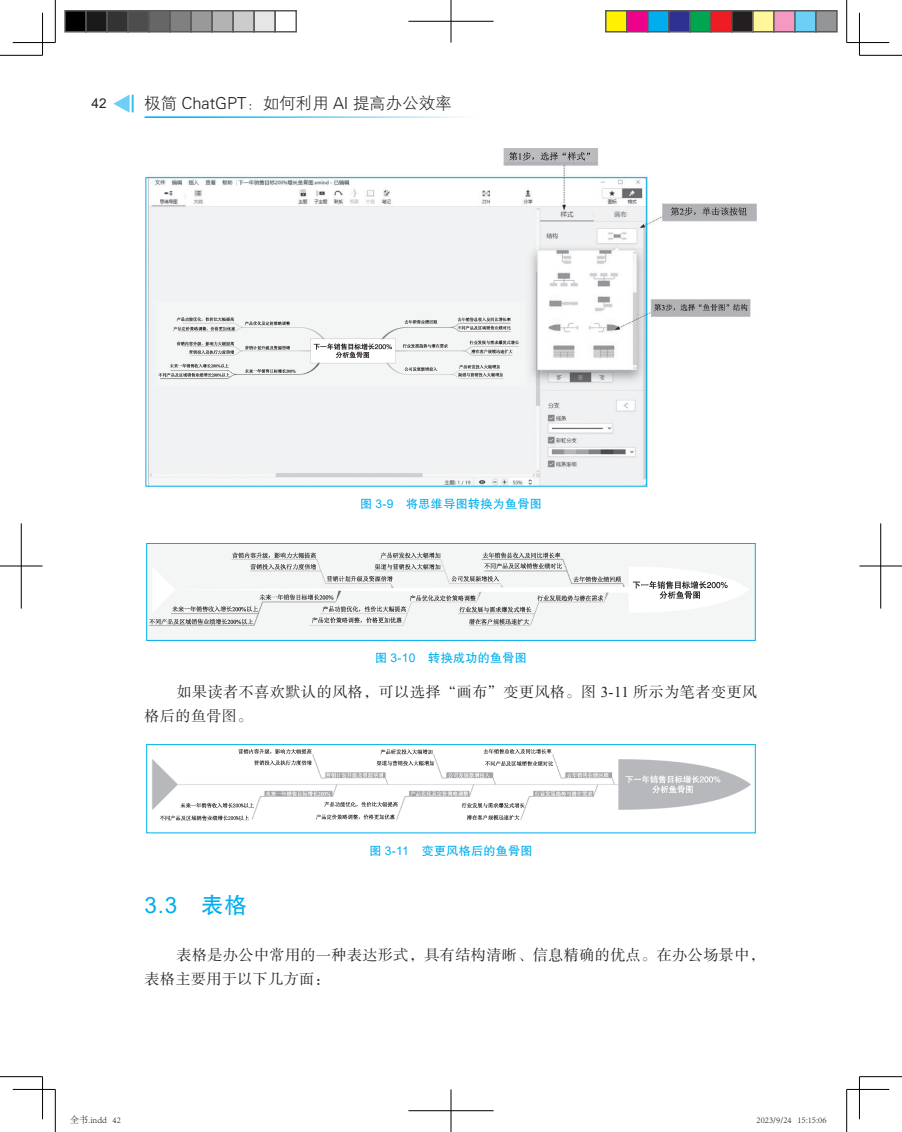
<style>
.page{position:relative;width:902px;height:1132px;background:#fff}
.page>*{position:absolute;margin:0;border:0;box-sizing:border-box;transform-origin:0 0}
.二级标题{font:22.5px "Arial";color:#00aeef}
.t1{font:16.5px "FZXH1 K GBK1 0";color:#231f20}
.正文{font:15px/23.7px "FZSSK GBK1 0";letter-spacing:.035em;color:#231f20}
.t2{font:13.5px "Arial";color:#231f20}
.图题{font:12px "FZHTK GBK1 0";letter-spacing:.03em;color:#00aeef}
.t3{font:300 9px "Adobe Song Std";color:#000}
.s1{font-family:"Arial"}
.s2{font-family:"Times New Roman"}
.s3{font-family:"FZHTK GBK1 0"}
</style>
<div class="page">
<img style="left:113px;top:94px;width:353px;height:24px">
<img style="left:148px;top:149px;width:608px;height:337px">
<div style="left:145px;top:177px;width:501px;height:309px;border:1px solid #00aeef"></div>
<img style="left:148px;top:545px;width:605px;height:93px">
<div style="left:146px;top:543px;width:609px;height:97px;border:1px solid #00aeef"></div>
<img style="left:152px;top:748px;width:599px;height:73px">
<div style="left:146px;top:744px;width:609px;height:88px;border:1px solid #00aeef"></div>
<hr style="left:0;top:55px;width:43px;height:1px;background:#000">
<hr style="left:859px;top:55px;width:42px;height:1px;background:#000">
<hr style="left:0;top:1075px;width:43px;height:1px;background:#000">
<hr style="left:859px;top:1075px;width:42px;height:1px;background:#000">
<hr style="left:55px;top:0;width:1px;height:43px;background:#000">
<hr style="left:55px;top:1089px;width:1px;height:42px;background:#000">
<hr style="left:846px;top:0;width:1px;height:43px;background:#000">
<hr style="left:846px;top:1089px;width:1px;height:42px;background:#000">
<hr style="left:13px;top:42px;width:42px;height:1px;background:#000">
<hr style="left:846px;top:42px;width:43px;height:1px;background:#000">
<hr style="left:13px;top:1088px;width:42px;height:1px;background:#000">
<hr style="left:846px;top:1088px;width:43px;height:1px;background:#000">
<hr style="left:42px;top:13px;width:1px;height:42px;background:#000">
<hr style="left:42px;top:1076px;width:1px;height:42px;background:#000">
<hr style="left:859px;top:13px;width:1px;height:42px;background:#000">
<hr style="left:859px;top:1076px;width:1px;height:42px;background:#000">
<hr style="left:408px;top:21px;width:85px;height:1px;background:#000">
<hr style="left:450px;top:0;width:1px;height:43px;background:#000">
<hr style="left:408px;top:1110px;width:85px;height:1px;background:#000">
<hr style="left:450px;top:1089px;width:1px;height:42px;background:#000">
<hr style="left:0;top:565px;width:43px;height:1px;background:#000">
<hr style="left:21px;top:523px;width:1px;height:85px;background:#000">
<hr style="left:859px;top:565px;width:42px;height:1px;background:#000">
<hr style="left:880px;top:523px;width:1px;height:85px;background:#000">
<div style="left:65px;top:11px;width:21px;height:21px;background:#000"></div>
<div style="left:64px;top:10px;width:23px;height:23px;border:2px solid #595959"></div>
<div style="left:86px;top:11px;width:21px;height:21px;background:#1a1a1a"></div>
<div style="left:85px;top:10px;width:23px;height:23px;border:2px solid #595959"></div>
<div style="left:107px;top:11px;width:21px;height:21px;background:#333"></div>
<div style="left:106px;top:10px;width:23px;height:23px;border:2px solid #595959"></div>
<div style="left:128px;top:11px;width:21px;height:21px;background:#4d4d4d"></div>
<div style="left:127px;top:10px;width:23px;height:23px;border:2px solid #595959"></div>
<div style="left:149px;top:11px;width:21px;height:21px;background:#666"></div>
<div style="left:148px;top:10px;width:23px;height:23px;border:2px solid #595959"></div>
<div style="left:170px;top:11px;width:21px;height:21px;background:#808080"></div>
<div style="left:169px;top:10px;width:23px;height:23px;border:2px solid #595959"></div>
<div style="left:191px;top:11px;width:21px;height:21px;background:#999"></div>
<div style="left:190px;top:10px;width:23px;height:23px;border:2px solid #595959"></div>
<div style="left:212px;top:11px;width:21px;height:21px;background:#b3b3b3"></div>
<div style="left:211px;top:10px;width:23px;height:23px;border:2px solid #595959"></div>
<div style="left:233px;top:11px;width:21px;height:21px;background:#ccc"></div>
<div style="left:232px;top:10px;width:23px;height:23px;border:2px solid #595959"></div>
<div style="left:254px;top:11px;width:21px;height:21px;background:#e6e6e6"></div>
<div style="left:253px;top:10px;width:23px;height:23px;border:2px solid #595959"></div>
<div style="left:274px;top:10px;width:23px;height:23px;border:2px solid #595959"></div>
<div style="left:605px;top:11px;width:21px;height:21px;background:#fff101"></div>
<div style="left:605px;top:10px;width:22px;height:23px;border:2px solid #595959"></div>
<div style="left:626px;top:11px;width:21px;height:21px;background:#ed028c"></div>
<div style="left:626px;top:10px;width:22px;height:23px;border:2px solid #595959"></div>
<div style="left:647px;top:11px;width:21px;height:21px;background:#00aeef"></div>
<div style="left:647px;top:10px;width:22px;height:23px;border:2px solid #595959"></div>
<div style="left:668px;top:11px;width:21px;height:21px;background:#2e3092"></div>
<div style="left:668px;top:10px;width:22px;height:23px;border:2px solid #595959"></div>
<div style="left:689px;top:11px;width:21px;height:21px;background:#00a54f"></div>
<div style="left:689px;top:10px;width:22px;height:23px;border:2px solid #595959"></div>
<div style="left:710px;top:11px;width:21px;height:21px;background:#ee1d23"></div>
<div style="left:710px;top:10px;width:22px;height:23px;border:2px solid #595959"></div>
<div style="left:731px;top:11px;width:21px;height:21px;background:#231f20"></div>
<div style="left:731px;top:10px;width:22px;height:23px;border:2px solid #595959"></div>
<div style="left:752px;top:11px;width:21px;height:21px;background:#fff79a"></div>
<div style="left:752px;top:10px;width:22px;height:23px;border:2px solid #595959"></div>
<div style="left:773px;top:11px;width:21px;height:21px;background:#f499c2"></div>
<div style="left:773px;top:10px;width:22px;height:23px;border:2px solid #595959"></div>
<div style="left:794px;top:11px;width:21px;height:21px;background:#6bcff6"></div>
<div style="left:794px;top:10px;width:22px;height:23px;border:2px solid #595959"></div>
<div style="left:815px;top:11px;width:21px;height:21px;background:#939598"></div>
<div style="left:815px;top:10px;width:22px;height:23px;border:2px solid #595959"></div>
<p class="t2" style="left:91px;top:94px;width:17px">42</p>
<p class="t1" style="left:144px;top:94px;width:309px">极简 ChatGPT：如何利用 AI 提高办公效率</p>
<p class="图题" style="left:360px;top:497px;width:183px">图 <span class="s1">3-9</span> 将思维导图转换为鱼骨图</p>
<p class="图题" style="left:375px;top:651px;width:153px">图 <span class="s1">3-10</span> 转换成功的鱼骨图</p>
<p class="正文" style="left:145px;top:680px;width:614px;text-indent:32px">如果读者不喜欢默认的风格，可以选择“画布”变更风格。图 <span class="s2">3-11</span> 所示为笔者变更风格后的鱼骨图。</p>
<p class="图题" style="left:369px;top:843px;width:165px">图 <span class="s1">3-11</span> 变更风格后的鱼骨图</p>
<p class="二级标题" style="left:145px;top:889px;width:104px">3.3 <span class="s3">表格</span></p>
<p class="正文" style="left:145px;top:943px;width:621px;text-indent:32px">表格是办公中常用的一种表达形式，具有结构清晰、信息精确的优点。在办公场景中，表格主要用于以下几方面：</p>
<p class="t3" style="left:70px;top:1114px;width:52px">全书.indd 42</p>
<p class="t3" style="left:756px;top:1114px;width:71px">2023/9/24 15:15:06</p>
</div>
